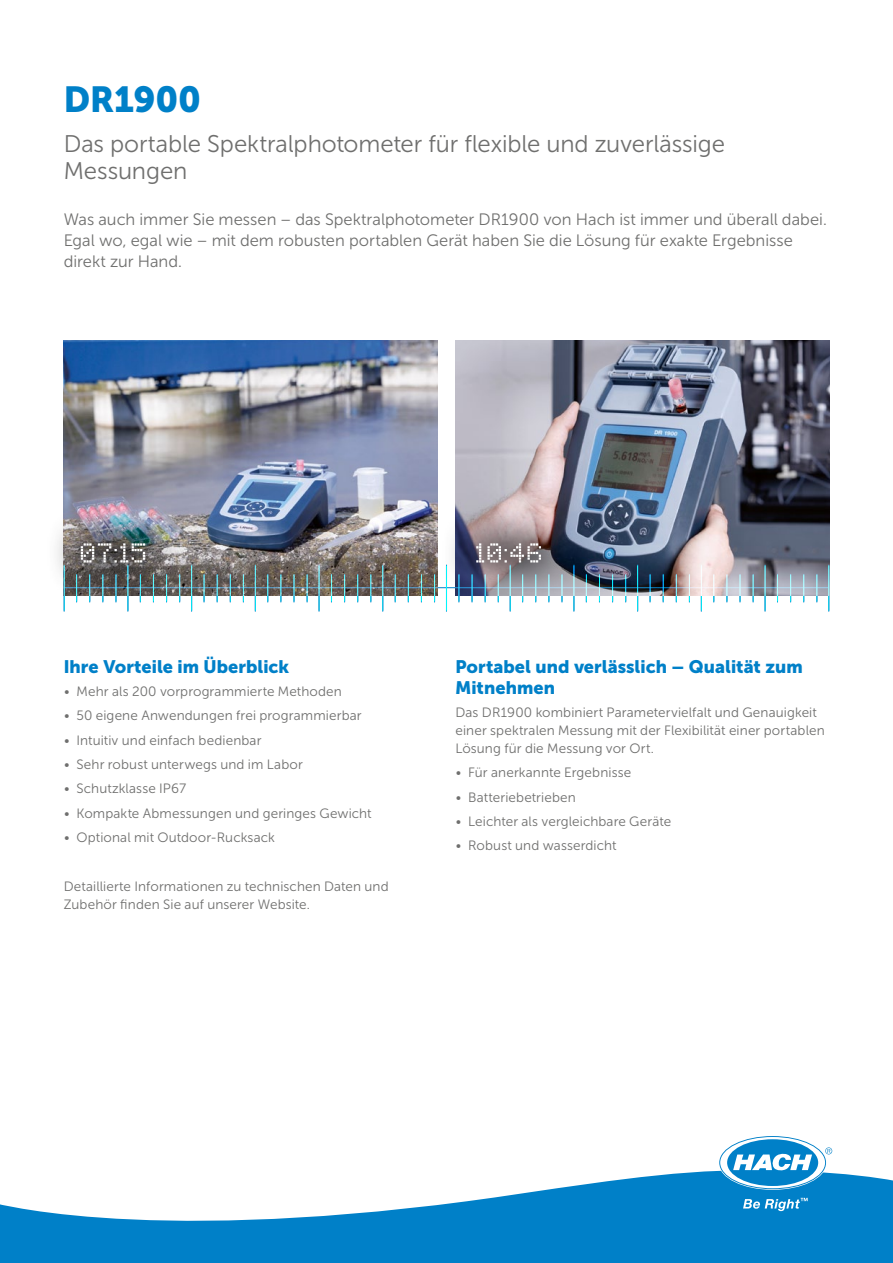
<style>
.page{position:relative;width:893px;height:1263px;background:#fff}
.page>*{position:absolute;margin:0;border:0;box-sizing:border-box;transform-origin:0 0}
.t1{font:36px "Museo Sans Cyrl 900";color:#0080c8}
.t2{font:24px/27px "Museo Sans Cyrl 300";letter-spacing:-.005em;color:#6f6f6e}
.t3{font:18px/21px "Museo Sans Cyrl 900";color:#0080c8}
.t4{font:16.5px/21px "Museo Sans Cyrl 300";color:#6f6f6e}
.t5{font:13.5px/18px "Museo Sans Cyrl 300";letter-spacing:.01em;color:#6f6f6e}
</style>
<div class="page">
<svg style="left:0;top:1170px;width:893px;height:93px;fill:#0080c8"></svg>
<svg style="left:720px;top:1137px;width:112px;height:51px"></svg>
<svg style="left:743px;top:1198px;width:65px;height:13px"></svg>
<img style="left:455px;top:340px;width:374px;height:255px">
<img style="left:64px;top:340px;width:373px;height:255px">
<div style="left:45px;top:507px;width:137px;height:92px;background:#000;opacity:.8"></div>
<svg style="left:81px;top:543px;width:64px;height:19px"></svg>
<div style="left:440px;top:507px;width:137px;height:92px;background:#000;opacity:.8"></div>
<svg style="left:476px;top:543px;width:65px;height:19px"></svg>
<hr style="left:64px;top:565px;width:1px;height:46px;background:#0080c8">
<hr style="left:128px;top:565px;width:1px;height:46px;background:#0080c8">
<hr style="left:191px;top:565px;width:1px;height:46px;background:#0080c8">
<hr style="left:255px;top:565px;width:1px;height:46px;background:#0080c8">
<hr style="left:319px;top:565px;width:1px;height:46px;background:#0080c8">
<hr style="left:382px;top:565px;width:1px;height:46px;background:#0080c8">
<hr style="left:446px;top:565px;width:1px;height:46px;background:#0080c8">
<hr style="left:510px;top:565px;width:1px;height:46px;background:#0080c8">
<hr style="left:574px;top:565px;width:1px;height:46px;background:#0080c8">
<hr style="left:637px;top:565px;width:1px;height:46px;background:#0080c8">
<hr style="left:701px;top:565px;width:1px;height:46px;background:#0080c8">
<hr style="left:765px;top:565px;width:1px;height:46px;background:#0080c8">
<hr style="left:828px;top:565px;width:1px;height:46px;background:#0080c8">
<hr style="left:64px;top:566px;width:1px;height:46px;background:#0080c8">
<svg style="left:76px;top:574px;width:1px;height:28px"></svg>
<svg style="left:89px;top:574px;width:1px;height:28px"></svg>
<svg style="left:102px;top:574px;width:2px;height:28px"></svg>
<svg style="left:116px;top:574px;width:1px;height:28px"></svg>
<hr style="left:127px;top:566px;width:1px;height:46px;background:#0080c8">
<svg style="left:140px;top:574px;width:1px;height:28px"></svg>
<svg style="left:153px;top:574px;width:1px;height:28px"></svg>
<svg style="left:166px;top:574px;width:1px;height:28px"></svg>
<svg style="left:179px;top:574px;width:1px;height:28px"></svg>
<hr style="left:191px;top:566px;width:1px;height:46px;background:#0080c8">
<svg style="left:204px;top:574px;width:1px;height:28px"></svg>
<svg style="left:217px;top:574px;width:1px;height:28px"></svg>
<svg style="left:230px;top:574px;width:1px;height:28px"></svg>
<svg style="left:243px;top:574px;width:1px;height:28px"></svg>
<hr style="left:255px;top:566px;width:1px;height:46px;background:#0080c8">
<svg style="left:267px;top:574px;width:1px;height:28px"></svg>
<svg style="left:280px;top:574px;width:2px;height:28px"></svg>
<svg style="left:294px;top:574px;width:1px;height:28px"></svg>
<svg style="left:307px;top:574px;width:1px;height:28px"></svg>
<hr style="left:319px;top:566px;width:1px;height:46px;background:#0080c8">
<svg style="left:331px;top:574px;width:1px;height:28px"></svg>
<svg style="left:344px;top:574px;width:1px;height:28px"></svg>
<svg style="left:357px;top:574px;width:1px;height:28px"></svg>
<svg style="left:370px;top:574px;width:1px;height:28px"></svg>
<hr style="left:382px;top:566px;width:1px;height:46px;background:#0080c8">
<svg style="left:395px;top:574px;width:1px;height:28px"></svg>
<svg style="left:408px;top:574px;width:1px;height:28px"></svg>
<svg style="left:421px;top:574px;width:1px;height:28px"></svg>
<svg style="left:434px;top:574px;width:1px;height:28px"></svg>
<hr style="left:446px;top:566px;width:1px;height:46px;background:#0080c8">
<svg style="left:458px;top:574px;width:2px;height:28px"></svg>
<svg style="left:472px;top:574px;width:1px;height:28px"></svg>
<svg style="left:485px;top:574px;width:1px;height:28px"></svg>
<svg style="left:498px;top:574px;width:1px;height:28px"></svg>
<hr style="left:510px;top:566px;width:1px;height:46px;background:#0080c8">
<svg style="left:522px;top:574px;width:1px;height:28px"></svg>
<svg style="left:535px;top:574px;width:1px;height:28px"></svg>
<svg style="left:548px;top:574px;width:1px;height:28px"></svg>
<svg style="left:562px;top:574px;width:1px;height:28px"></svg>
<hr style="left:573px;top:566px;width:1px;height:46px;background:#0080c8">
<svg style="left:586px;top:574px;width:1px;height:28px"></svg>
<svg style="left:599px;top:574px;width:1px;height:28px"></svg>
<svg style="left:612px;top:574px;width:1px;height:28px"></svg>
<svg style="left:625px;top:574px;width:1px;height:28px"></svg>
<hr style="left:637px;top:566px;width:1px;height:46px;background:#0080c8">
<svg style="left:650px;top:574px;width:1px;height:28px"></svg>
<svg style="left:663px;top:574px;width:1px;height:28px"></svg>
<svg style="left:676px;top:574px;width:1px;height:28px"></svg>
<svg style="left:689px;top:574px;width:1px;height:28px"></svg>
<hr style="left:701px;top:566px;width:1px;height:46px;background:#0080c8">
<svg style="left:713px;top:574px;width:1px;height:28px"></svg>
<svg style="left:726px;top:574px;width:2px;height:28px"></svg>
<svg style="left:740px;top:574px;width:1px;height:28px"></svg>
<svg style="left:753px;top:574px;width:1px;height:28px"></svg>
<hr style="left:765px;top:566px;width:1px;height:46px;background:#0080c8">
<svg style="left:777px;top:574px;width:1px;height:28px"></svg>
<svg style="left:790px;top:574px;width:1px;height:28px"></svg>
<svg style="left:803px;top:574px;width:1px;height:28px"></svg>
<svg style="left:816px;top:574px;width:1px;height:28px"></svg>
<hr style="left:828px;top:566px;width:1px;height:46px;background:#0080c8">
<hr style="left:64px;top:587px;width:764px;height:1px;background:#0080c8">
<h1 class="t1" style="left:64px;top:79px;width:139px">DR1900</h1>
<h2 class="t2" style="left:64px;top:130px;width:663px">Das portable Spektralphotometer für flexible und zuverlässige<br>Messungen</h2>
<p class="t4" style="left:64px;top:209px;width:765px">Was auch immer Sie messen – das Spektralphotometer DR1900 von Hach ist immer und überall dabei.<br>Egal wo, egal wie – mit dem robusten portablen Gerät haben Sie die Lösung für exakte Ergebnisse direkt zur Hand.</p>
<h3 class="t3" style="left:64px;top:656px;width:227px">Ihre Vorteile im Überblick</h3>
<p class="t5" style="left:64px;top:682px;width:280px">• Mehr als 200 vorprogrammierte Methoden</p>
<p class="t5" style="left:64px;top:707px;width:299px">• 50 eigene Anwendungen frei programmierbar</p>
<p class="t5" style="left:64px;top:731px;width:199px">• Intuitiv und einfach bedienbar</p>
<p class="t5" style="left:64px;top:755px;width:241px">• Sehr robust unterwegs und im Labor</p>
<p class="t5" style="left:64px;top:780px;width:124px">• Schutzklasse IP67</p>
<p class="t5" style="left:64px;top:804px;width:309px">• Kompakte Abmessungen und geringes Gewicht</p>
<p class="t5" style="left:64px;top:829px;width:213px">• Optional mit Outdoor-Rucksack</p>
<p class="t5" style="left:64px;top:877px;width:326px">Detaillierte Informationen zu technischen Daten und<br>Zubehör finden Sie auf unserer Website.</p>
<h3 class="t3" style="left:455px;top:656px;width:349px">Portabel und verlässlich – Qualität zum<br>Mitnehmen</h3>
<p class="t5" style="left:455px;top:703px;width:371px">Das DR1900 kombiniert Parametervielfalt und Genauigkeit einer spektralen Messung mit der Flexibilität einer portablen<br>Lösung für die Messung vor Ort.</p>
<p class="t5" style="left:455px;top:764px;width:177px">• Für anerkannte Ergebnisse</p>
<p class="t5" style="left:455px;top:788px;width:122px">• Batteriebetrieben</p>
<p class="t5" style="left:455px;top:812px;width:217px">• Leichter als vergleichbare Geräte</p>
<p class="t5" style="left:455px;top:837px;width:163px">• Robust und wasserdicht</p>
</div>
